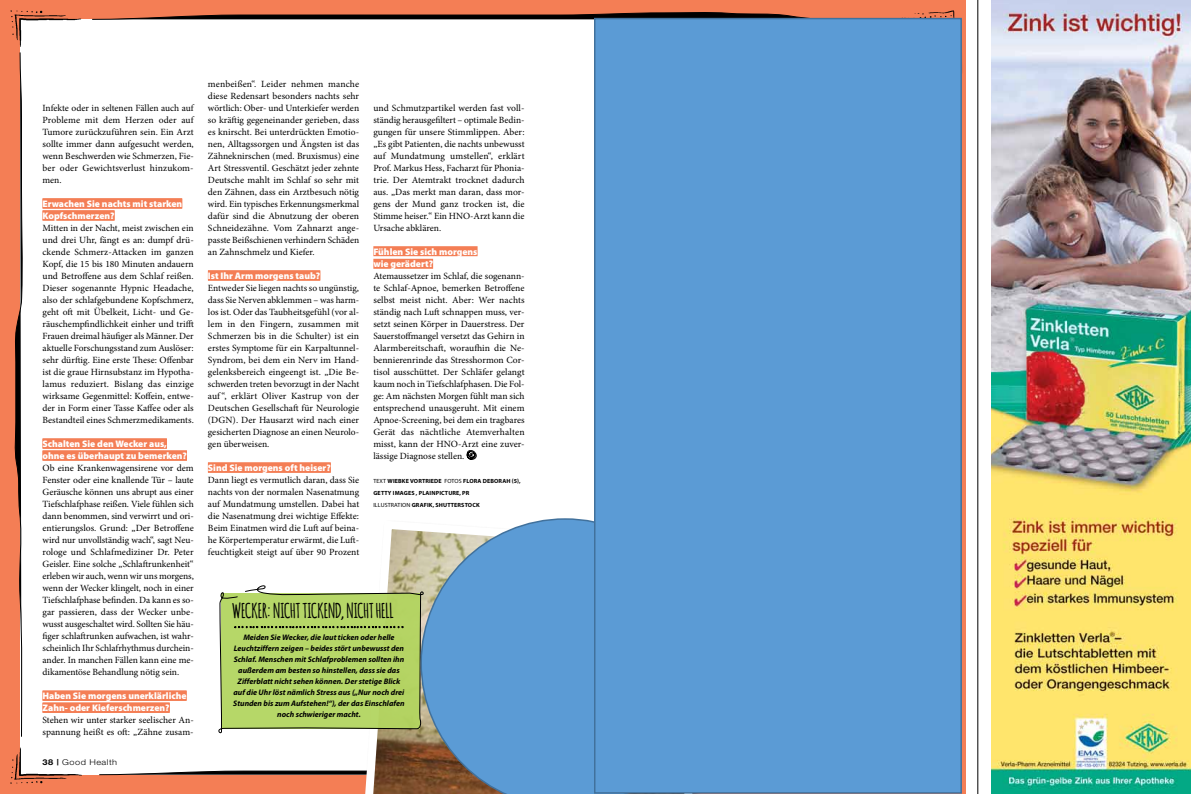
<style>
.page{position:relative;width:1191px;height:794px;background:#fff}
.page>*{position:absolute;margin:0;border:0;box-sizing:border-box;transform-origin:0 0}
.t1{font:700 20px "Amatic";letter-spacing:-.005em;color:#000}
.t2{font:9.5px/12px "Minion Pro";color:#000;text-align:justify}
.t3{font:900 9.5px/12px "Myriad Pro";color:#fff}
.t4{font:italic 700 8px/11px "Myriad Pro";color:#000;text-align:center}
.t5{font:300 8px "Helvetica Neue LT Pro";letter-spacing:.05em;color:#000;scale:1.15 1}
.t6{font:700 6px/12px "Myriad Pro";letter-spacing:.02em;color:#000}
.s1{font-weight:700}
.s2{font-weight:700;font-size:6.4px}
.s3{font-weight:400}
</style>
<div class="page">
<div style="left:0;top:0;width:965px;height:794px;background:#f47e55"></div>
<div style="left:21px;top:19px;width:923px;height:755px;background:#fff"></div>
<hr style="left:977px;top:0;width:1px;height:794px;background:#000">
<svg style="left:14px;top:51px;width:9px;height:686px"></svg>
<svg style="left:92px;top:12px;width:793px;height:8px"></svg>
<img style="left:10px;top:744px;width:77px;height:40px">
<img style="left:885px;top:10px;width:77px;height:8px">
<img style="left:10px;top:10px;width:72px;height:39px">
<div style="left:43px;top:198px;width:139px;height:10px;background:#f48f6b"></div>
<div style="left:43px;top:199px;width:139px;height:10px;background:#f47e55"></div>
<div style="left:43px;top:210px;width:72px;height:10px;background:#f58f6c"></div>
<div style="left:43px;top:211px;width:72px;height:10px;background:#f47e55"></div>
<div style="left:43px;top:438px;width:124px;height:10px;background:#f59b7c"></div>
<div style="left:43px;top:439px;width:124px;height:10px;background:#f47e55"></div>
<div style="left:43px;top:450px;width:144px;height:10px;background:#f69c7c"></div>
<div style="left:43px;top:451px;width:144px;height:10px;background:#f47e55"></div>
<div style="left:43px;top:690px;width:144px;height:10px;background:#f7aa90"></div>
<div style="left:43px;top:691px;width:144px;height:10px;background:#f47e55"></div>
<div style="left:43px;top:702px;width:127px;height:10px;background:#f7aa90"></div>
<div style="left:43px;top:703px;width:127px;height:10px;background:#f47e55"></div>
<svg style="left:98px;top:198px;width:380px;height:591px"></svg>
<img style="left:991px;top:0;width:200px;height:794px">
<svg style="left:420px;top:518px;width:290px;height:276px;background:#699ac5"></svg>
<div style="left:594px;top:18px;width:368px;height:775px;background:#5b9bd5;border:1px solid #41719c"></div>
<p class="t2" style="left:43px;top:102px;width:153px">Infekte oder in seltenen Fällen auch auf Probleme mit dem Herzen oder auf Tumore zurückzuführen sein. Ein Arzt sollte immer dann aufgesucht werden, wenn Beschwerden wie Schmerzen, Fie&shy;ber oder Gewichtsverlust hinzukom&shy;men.</p>
<p class="t3" style="left:43px;top:198px;width:141px">Erwachen Sie nachts mit starken<br>Kopfschmerzen?</p>
<p class="t2" style="left:43px;top:222px;width:153px">Mitten in der Nacht, meist zwischen ein und drei Uhr, fängt es an: dumpf drü&shy;ckende Schmerz-Attacken im ganzen Kopf, die 15 bis 180 Minuten andauern und Betroffene aus dem Schlaf reißen.<br>Dieser sogenannte Hypnic Headache, also der schlafgebundene Kopfschmerz, geht oft mit Übelkeit, Licht- und Ge&shy;räuschempfindlichkeit einher und trifft Frauen dreimal häufiger als Männer. Der aktuelle Forschungsstand zum Auslöser: sehr dürftig. Eine erste These: Offenbar ist die graue Hirnsubstanz im Hypotha&shy;lamus reduziert. Bislang das einzige wirksame Gegenmittel: Koffein, entwe&shy;der in Form einer Tasse Kaffee oder als Bestandteil eines Schmerzmedikaments.</p>
<p class="t3" style="left:43px;top:438px;width:146px">Schalten Sie den Wecker aus, ohne es überhaupt zu bemerken?</p>
<p class="t2" style="left:43px;top:462px;width:153px">Ob eine Krankenwagensirene vor dem Fenster oder eine knallende Tür – laute Geräusche können uns abrupt aus einer Tiefschlafphase reißen. Viele fühlen sich dann benommen, sind verwirrt und ori&shy;entierungslos. Grund: „Der Betroffene wird nur unvollständig wach“, sagt Neu&shy;rologe und Schlafmediziner Dr. Peter Geisler. Eine solche „Schlaftrunkenheit“ erleben wir auch, wenn wir uns morgens, wenn der Wecker klingelt, noch in einer Tiefschlafphase befinden. Da kann es so&shy;gar passieren, dass der Wecker unbe&shy;wusst ausgeschaltet wird. Sollten Sie häu&shy;figer schlaftrunken aufwachen, ist wahr&shy;scheinlich Ihr Schlafrhythmus durchein&shy;ander. In manchen Fällen kann eine me&shy;dikamentöse Behandlung nötig sein.</p>
<p class="t3" style="left:43px;top:690px;width:146px">Haben Sie morgens unerklärliche<br>Zahn- oder Kieferschmerzen?</p>
<p class="t2" style="left:43px;top:714px;width:153px">Stehen wir unter starker seelischer An&shy;spannung heißt es oft: „Zähne zusam-</p>
<p class="t5" style="left:43px;top:757px;width:66px"><span class="s1">38</span> <span class="s2">|</span> Good Health</p>
<p class="t2" style="left:208px;top:78px;width:153px">menbeißen“. Leider nehmen manche diese Redensart besonders nachts sehr wörtlich: Ober- und Unterkiefer werden so kräftig gegeneinander gerieben, dass es knirscht. Bei unterdrückten Emotio&shy;nen, Alltagssorgen und Ängsten ist das Zähneknirschen (med. Bruxismus) eine Art Stressventil. Geschätzt jeder zehnte Deutsche mahlt im Schlaf so sehr mit den Zähnen, dass ein Arztbesuch nötig wird. Ein typisches Erkennungsmerkmal dafür sind die Abnutzung der oberen Schneidezähne. Vom Zahnarzt ange&shy;passte Beißschienen verhindern Schäden an Zahnschmelz und Kiefer.</p>
<p class="t3" style="left:208px;top:270px;width:114px">Ist Ihr Arm morgens taub?</p>
<p class="t2" style="left:208px;top:282px;width:153px;text-align:left">Entweder Sie liegen nachts so ungünstig, dass Sie Nerven abklemmen – was harm&shy;los ist. Oder das Taubheitsgefühl (vor al&shy;lem in den Fingern, zusammen mit Schmerzen bis in die Schulter) ist ein erstes Symptome für ein Karpaltunnel-Syndrom, bei dem ein Nerv im Hand&shy;gelenksbereich eingeengt ist. „Die Be&shy;schwerden treten bevorzugt in der Nacht auf “, erklärt Oliver Kastrup von der Deutschen Gesellschaft für Neurologie (DGN). Der Hausarzt wird nach einer gesicherten Diagnose an einen Neurolo&shy;gen überweisen.</p>
<p class="t3" style="left:208px;top:462px;width:124px">Sind Sie morgens oft heiser?</p>
<p class="t2" style="left:208px;top:474px;width:153px">Dann liegt es vermutlich daran, dass Sie nachts von der normalen Nasenatmung auf Mundatmung umstellen. Dabei hat die Nasenatmung drei wichtige Effekte:<br>Beim Einatmen wird die Luft auf beina&shy;he Körpertemperatur erwärmt, die Luft&shy;feuchtigkeit steigt auf über 90 Prozent</p>
<p class="t6" style="left:373px;top:475px;width:115px"><span class="s3">TEXT</span> WIEBKE VORTRIEDE <span class="s3">FOTOS</span> FLORA DEBOR</p>
<p class="t6" style="left:502px;top:475px;width:20px">AH (5),</p>
<p class="t2" style="left:373px;top:102px;width:153px">und Schmutzpartikel werden fast voll&shy;ständig herausgefiltert – optimale Bedin&shy;gungen für unsere Stimmlippen. Aber: „Es gibt Patienten, die nachts unbewusst auf Mundatmung umstellen“, erklärt Prof. Markus Hess, Facharzt für Phonia&shy;trie. Der Atemtrakt trocknet dadurch aus. „Das merkt man daran, dass mor&shy;gens der Mund ganz trocken ist, die Stimme heiser.“ Ein HNO-Arzt kann die Ursache abklären.</p>
<p class="t3" style="left:373px;top:246px;width:106px">Fühlen Sie sich morgens wie gerädert?</p>
<p class="t2" style="left:373px;top:270px;width:153px">Atemaussetzer im Schlaf, die sogenann&shy;te Schlaf-Apnoe, bemerken Betroffene selbst meist nicht. Aber: Wer nachts ständig nach Luft schnappen muss, ver&shy;setzt seinen Körper in Dauerstress. Der Sauerstoffmangel versetzt das Gehirn in Alarmbereitschaft, woraufhin die Ne&shy;bennierenrinde das Stresshormon Cor&shy;tisol ausschüttet. Der Schläfer gelangt kaum noch in Tiefschlafphasen. Die Fol&shy;ge: Am nächsten Morgen fühlt man sich entsprechend unausgeruht. Mit einem Apnoe-Screening, bei dem ein tragbares Gerät das nächtliche Atemverhalten misst, kann der HNO-Arzt eine zuver&shy;lässige Diagnose stellen.</p>
<p class="t6" style="left:373px;top:487px;width:97px">GETTY IMAGES , PLAINPICTURE, PR<br><span class="s3">ILLUSTRATION</span> GRAFIK, SHUTTER</p>
<p class="t6" style="left:461px;top:499px;width:20px">STOCK</p>
<h1 class="t1" style="left:232px;top:596px;width:163px">WECKER: NICHT TICKEND, NICHT HELL</h1>
<p class="t4" style="left:233px;top:632px;width:173px">Meiden Sie Wecker, die laut ticken oder helle Leuchtziffern zeigen – beides stört unbewusst den Schlaf. Menschen mit Schlafproblemen sollten ihn außerdem am besten so hinstellen, dass sie das Zifferblatt nicht sehen können. Der stetige Blick auf die Uhr löst nämlich Stress aus („Nur noch drei Stunden bis zum Aufstehen!“), der das Einschlafen noch schwieriger macht.</p>
</div>
